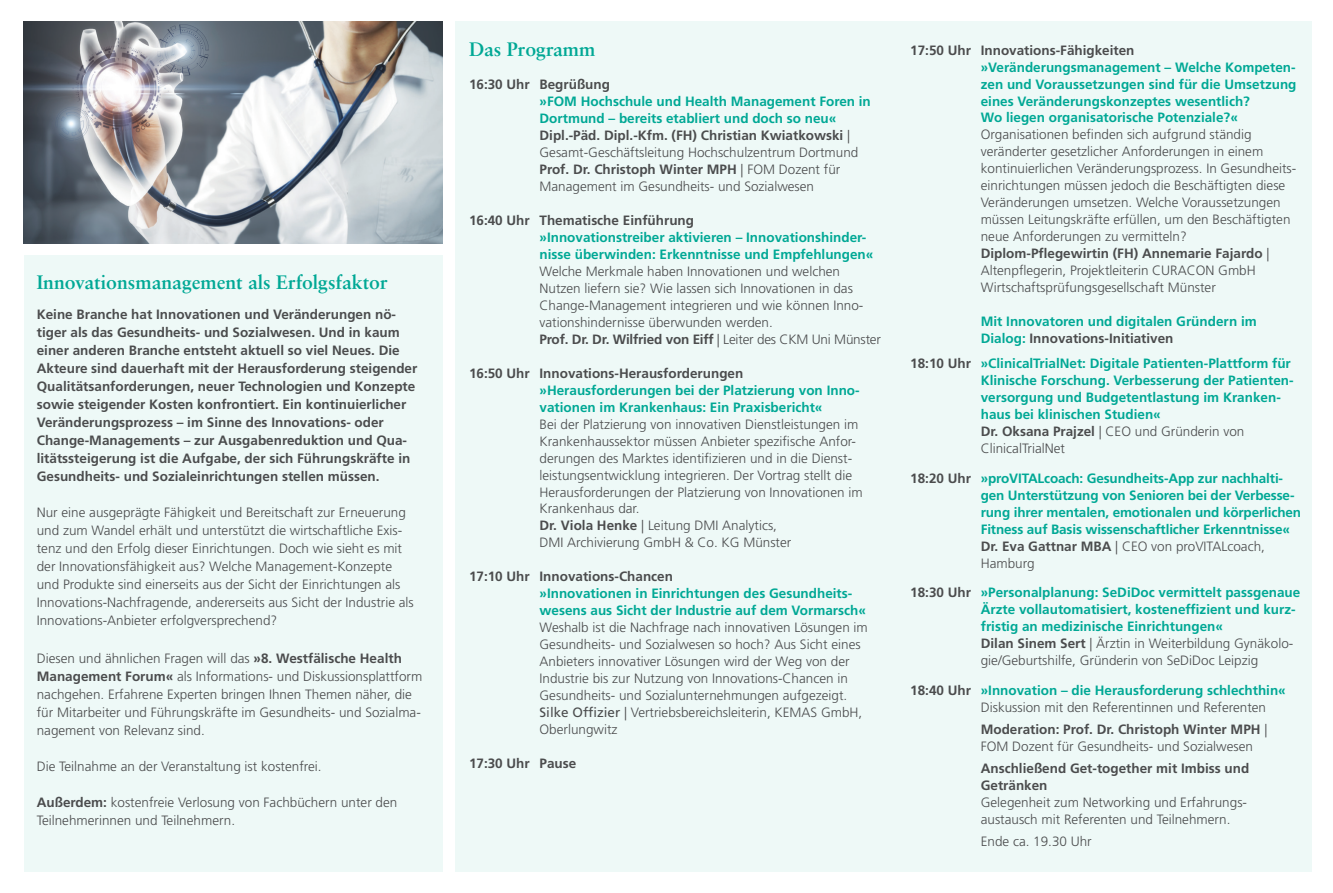
<style>
.page{position:relative;width:1333px;height:893px;background:#fff}
.page>*{position:absolute;margin:0;border:0;box-sizing:border-box;transform-origin:0 0}
.t1{font:700 19.5px "Sabon LT Std";color:#00a895}
.t2{font:300 13.5px/17px "Frutiger LT Std";color:#4b4c4d}
.t3{font:700 13.5px/17px "Frutiger LT Std";color:#00a895}
.t4{font:700 13.5px/18px "Frutiger LT Std";color:#4b4c4d}
.s1{font-weight:700}
.s2{font-family:"Frutiger LT Pro";font-weight:700}
.s3{font-weight:700;color:#00a895}
.s4{font-weight:400}
.s5{color:#4b4c4d}
.s6{font-weight:300;color:#4b4c4d}
.s7{font-family:"Frutiger LT Pro";font-weight:700;color:#00a895}
</style>
<div class="page">
<div style="left:455px;top:21px;width:857px;height:851px;background:#eef9f7"></div>
<div style="left:24px;top:255px;width:418px;height:617px;background:#eef9f7"></div>
<img style="left:24px;top:21px;width:418px;height:222px">
<h1 class="t1" style="left:37px;top:270px;width:352px">Innovationsmanagement als Erfolgsfaktor</h1>
<p class="t4" style="left:37px;top:305px;width:382px">Keine Branche hat Innovationen und Veränderungen nö&shy;tiger als das Gesundheits- und Sozialwesen. Und in kaum einer anderen Branche entsteht aktuell so viel Neues. Die Akteure sind dauerhaft mit der Herausforderung steigender Qualitätsanforderungen, neuer Technologien und Konzepte sowie steigender Kosten konfrontiert. Ein kontinuierlicher Veränderungsprozess – im Sinne des Innovations- oder Change-Managements – zur Ausgabenreduktion und Qua&shy;litätssteigerung ist die Aufgabe, der sich Führungskräfte in Gesundheits- und Sozialeinrichtungen stellen müssen.</p>
<p class="t2" style="left:37px;top:504px;width:379px;line-height:18px">Nur eine ausgeprägte Fähigkeit und Bereitschaft zur Erneuerung und zum Wandel erhält und unterstützt die wirtschaftliche Exis&shy;tenz und den Erfolg dieser Einrichtungen. Doch wie sieht es mit der Innovationsfähigkeit aus? Welche Management-Konzepte und Produkte sind einerseits aus der Sicht der Einrichtungen als Innovations-Nachfragende, andererseits aus Sicht der Industrie als Innovations-Anbieter erfolgversprechend?</p>
<p class="t2" style="left:37px;top:650px;width:387px;line-height:18px">Diesen und ähnlichen Fragen will das <span class="s1">»8. Westfälische Health Management Forum</span><span class="s2">«</span> als Informations- und Diskussionsplattform nachgehen. Erfahrene Experten bringen Ihnen Themen näher, die für Mitarbeiter und Führungskräfte im Gesundheits- und Sozialma&shy;nagement von Relevanz sind.</p>
<p class="t2" style="left:37px;top:758px;width:286px">Die Teilnahme an der Veranstaltung ist kostenfrei.</p>
<p class="t2" style="left:37px;top:794px;width:362px;line-height:18px"><span class="s1">Außerdem:</span> kostenfreie Verlosung von Fachbüchern unter den<br>Teilnehmerinnen und Teilnehmern.</p>
<h1 class="t1" style="left:469px;top:37px;width:128px">Das Programm</h1>
<p class="t4" style="left:469px;top:76px;width:142px">16:30 Uhr Begrüßung</p>
<p class="t2" style="left:539px;top:93px;width:333px"><span class="s3">»FOM Hochschule und Health Management Foren in Dortmund – bereits etabliert und doch so neu« </span><span class="s1">Dipl.-Päd. Dipl.-Kfm. (FH) Christian Kwiatkowski</span> | Gesamt-Geschäftsleitung Hochschulzentrum Dortmund <span class="s1">Prof. Dr. Christoph Winter MPH</span> | FOM Dozent für Management im Gesundheits- und Sozialwesen</p>
<p class="t4" style="left:469px;top:211px;width:227px">16:40 Uhr Thematische Einführung</p>
<p class="t3" style="left:539px;top:229px;width:335px">»Innovationstreiber aktivieren – Innovationshinder&shy;nisse überwinden: Erkenntnisse und Empfehlungen«</p>
<p class="t2" style="left:539px;top:263px;width:343px">Welche Merkmale haben Innovationen und welchen Nutzen liefern sie? Wie lassen sich Innovationen in das Change-Management integrieren und wie können Inno&shy;vationshindernisse überwunden werden.<br><span class="s1">Prof. Dr. Dr. Wilfried von Eiff</span> | Leiter des CKM Uni Münster</p>
<p class="t4" style="left:469px;top:364px;width:276px">16:50 Uhr Innovations-Herausforderungen</p>
<p class="t3" style="left:539px;top:382px;width:322px">»Herausforderungen bei der Platzierung von Inno&shy;vationen im Krankenhaus: Ein Praxisbericht«</p>
<p class="t2" style="left:539px;top:416px;width:325px">Bei der Platzierung von innovativen Dienstleistungen im Krankenhaussektor müssen Anbieter spezifische Anfor&shy;derungen des Marktes identifizieren und in die Dienst&shy;leistungsentwicklung integrieren. Der Vortrag stellt die Herausforderungen der Platzierung von Innovationen im Krankenhaus dar.<br><span class="s1">Dr. Viola Henke</span> | Leitung DMI Analytics,<br>DMI Archivierung GmbH &amp; Co. KG Münster</p>
<p class="t4" style="left:469px;top:568px;width:205px">17:10 Uhr Innovations-Chancen</p>
<p class="t3" style="left:539px;top:585px;width:328px">»Innovationen in Einrichtungen des Gesundheits&shy;wesens aus Sicht der Industrie auf dem Vormarsch«</p>
<p class="t2" style="left:539px;top:619px;width:330px">Weshalb ist die Nachfrage nach innovativen Lösungen im Gesundheits- und Sozialwesen so hoch? Aus Sicht eines Anbieters innovativer Lösungen wird der Weg von der Industrie bis zur Nutzung von Innovations-Chancen in Gesundheits- und Sozialunternehmungen aufgezeigt.<br><span class="s4">Silke Offizier</span> | Vertriebsbereichsleiterin, KEMAS GmbH, Oberlungwitz</p>
<p class="t4" style="left:469px;top:754px;width:109px">17:30 Uhr Pause</p>
<p class="t4" style="left:910px;top:41px;width:226px">17:50 Uhr Innovations-Fähigkeiten</p>
<p class="t3" style="left:981px;top:58px;width:317px">»Veränderungsmanagement – Welche Kompeten&shy;zen und Voraussetzungen sind für die Umsetzung eines Veränderungskonzeptes wesentlich?<br>Wo liegen organisatorische Potenziale?«</p>
<p class="t2" style="left:981px;top:126px;width:317px">Organisationen befinden sich aufgrund ständig veränderter gesetzlicher Anforderungen in einem kontinuierlichen Veränderungsprozess. In Gesundheits&shy;einrichtungen müssen jedoch die Beschäftigten diese Veränderungen umsetzen. Welche Voraussetzungen müssen Leitungskräfte erfüllen, um den Beschäftigten neue Anforderungen zu vermitteln?<br><span class="s1">Diplom-Pflegewirtin (FH) Annemarie Fajardo</span> | Altenpflegerin, Projektleiterin CURACON GmbH Wirtschaftsprüfungsgesellschaft Münster</p>
<p class="t3" style="left:981px;top:313px;width:278px">Mit Innovatoren und digitalen Gründern im<br>Dialog: <span class="s5">Innovations-Initiativen</span></p>
<p class="t3" style="left:981px;top:355px;width:314px;text-indent:-70px"><span class="s5">18:10 Uhr</span> »ClinicalTrialNet: Digitale Patienten-Plattform für Klinische Forschung. Verbesserung der Patienten&shy;versorgung und Budgetentlastung im Kranken&shy;haus bei klinischen Studien«<br><span class="s5">Dr. Oksana Prajzel</span> <span class="s6">| CEO und Gründerin von ClinicalTrialNet</span></p>
<p class="t3" style="left:981px;top:469px;width:322px;text-indent:-70px"><span class="s5">18:20 Uhr</span> »proVITALcoach: Gesundheits-App zur nachhalti&shy;gen Unterstützung von Senioren bei der Verbesse&shy;rung ihrer mentalen, emotionalen und körperlichen Fitness auf Basis wissenschaftlicher Erkenntnisse« <span class="s5">Dr. Eva Gattnar MBA</span> <span class="s6">| CEO von proVITALcoach, Hamburg</span></p>
<p class="t3" style="left:981px;top:584px;width:321px;text-indent:-70px"><span class="s5">18:30 Uhr</span> »Personalplanung: SeDiDoc vermittelt passgenaue Ärzte vollautomatisiert, kosteneffizient und kurz&shy;fristig an medizinische Einrichtungen«<br><span class="s5">Dilan Sinem Sert</span> <span class="s6">| Ärztin in Weiterbildung Gynäkolo&shy;gie/Geburtshilfe, Gründerin von SeDiDoc Leipzig</span></p>
<p class="t2" style="left:981px;top:682px;width:307px;text-indent:-70px"><span class="s1">18:40 Uhr</span> <span class="s3">»Innovation</span> <span class="s7">–</span> <span class="s3">die Herausforderung schlechthin«<br></span>Diskussion mit den Referentinnen und Referenten</p>
<p class="t2" style="left:981px;top:721px;width:288px"><span class="s1">Moderation: Prof. Dr. Christoph Winter MPH</span> |<br>FOM Dozent für Gesundheits- und Sozialwesen</p>
<p class="t4" style="left:981px;top:759px;width:270px;line-height:17px">Anschließend Get-together mit Imbiss und<br>Getränken</p>
<p class="t2" style="left:981px;top:794px;width:268px">Gelegenheit zum Networking und Erfahrungs&shy;austausch mit Referenten und Teilnehmern.</p>
<p class="t2" style="left:981px;top:833px;width:113px">Ende ca. 19.30 Uhr</p>
</div>
